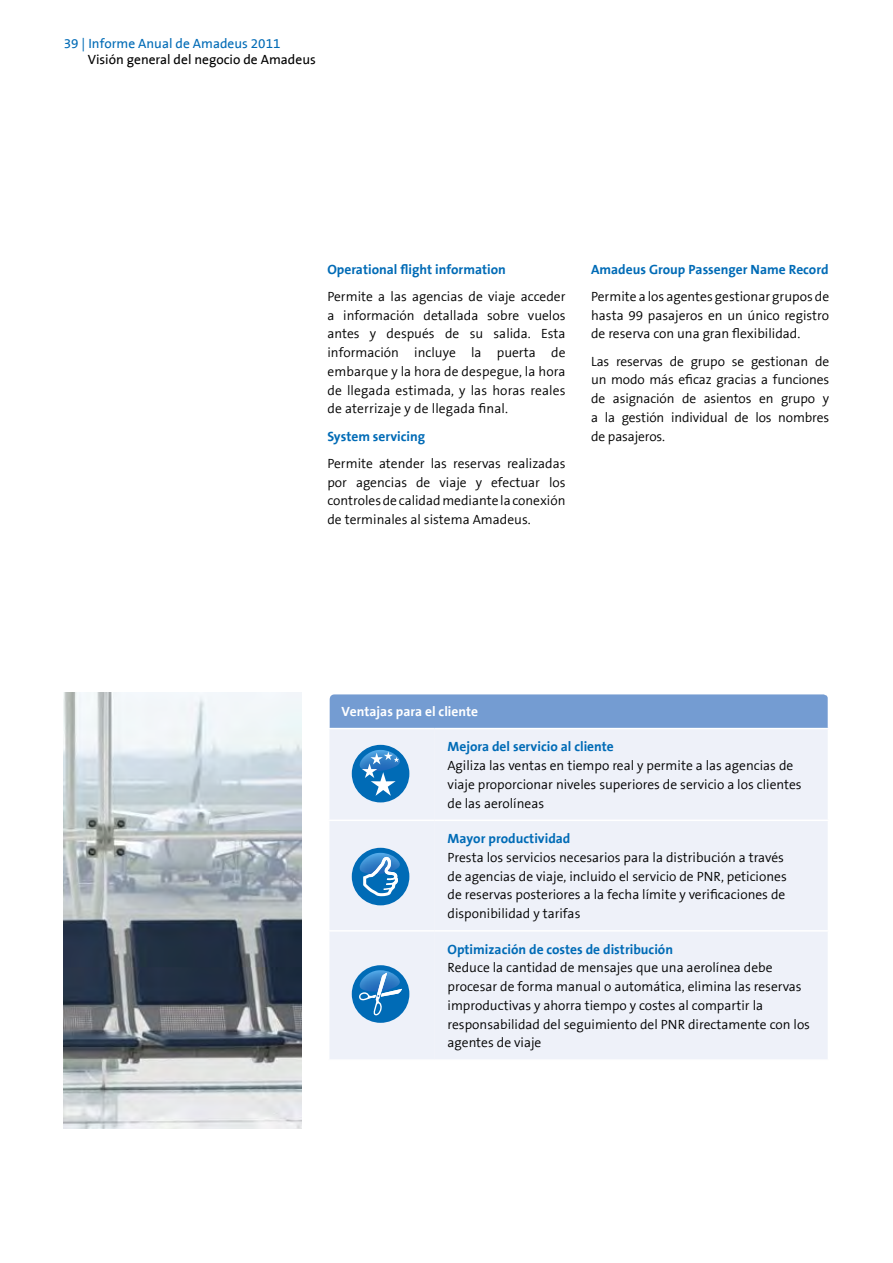
<style>
.page{position:relative;width:893px;height:1263px;background:#fff}
.page>*{position:absolute;margin:0;border:0;box-sizing:border-box;transform-origin:0 0}
.t1{font:300 13.5px/18.8px "The Sans B4";color:#000;text-align:justify}
.t2{font:700 13.5px "The Sans B7";color:#006bb6}
.t3{font:13.5px "The Sans B5 Plain";color:#000}
.t4{font:13.5px "The Sans B5 Plain";color:#006bb6}
.t5{font:700 13.5px "The Sans B7";color:#fff}
</style>
<div class="page">
<svg style="left:329px;top:694px;width:499px;height:365px;background:#dbe4f3"></svg>
<img style="left:64px;top:693px;width:238px;height:435px">
<p class="t4" style="left:64px;top:37px;width:218px">39 | Informe Anual de Amadeus 2011</p>
<p class="t3" style="left:88px;top:53px;width:229px">Visión general del negocio de Amadeus</p>
<p class="t2" style="left:327px;top:262px;width:180px">Operational flight information</p>
<p class="t1" style="left:327px;top:287px;width:240px">Permite a las agencias de viaje acceder a información detallada sobre vuelos antes y después de su salida. Esta información incluye la puerta de embarque y la hora de despegue, la hora de llegada estimada, y las horas reales de aterrizaje y de llegada final.</p>
<p class="t2" style="left:327px;top:429px;width:99px">System servicing</p>
<p class="t1" style="left:327px;top:454px;width:240px">Permite atender las reservas realizadas por agencias de viaje y efectuar los controles de calidad mediante la conexión de terminales al sistema Amadeus.</p>
<p class="t2" style="left:591px;top:262px;width:239px">Amadeus Group Passenger Name Record</p>
<p class="t1" style="left:591px;top:287px;width:240px">Permite a los agentes gestionar grupos de hasta 99 pasajeros en un único registro de reserva con una gran flexibilidad.</p>
<p class="t1" style="left:591px;top:352px;width:240px">Las reservas de grupo se gestionan de un modo más eficaz gracias a funciones de asignación de asientos en grupo y a la gestión individual de los nombres de pasajeros.</p>
<p class="t5" style="left:341px;top:704px;width:138px">Ventajas para el cliente</p>
<p class="t2" style="left:448px;top:740px;width:168px">Mejora del servicio al cliente</p>
<p class="t1" style="left:448px;top:757px;width:356px;text-align:left">Agiliza las ventas en tiempo real y permite a las agencias de viaje proporcionar niveles superiores de servicio a los clientes de las aerolíneas</p>
<p class="t2" style="left:448px;top:831px;width:124px">Mayor productividad</p>
<p class="t1" style="left:448px;top:848px;width:341px;text-align:left">Presta los servicios necesarios para la distribución a través de agencias de viaje, incluido el servicio de PNR, peticiones de reservas posteriores a la fecha límite y verificaciones de disponibilidad y tarifas</p>
<p class="t2" style="left:448px;top:942px;width:227px">Optimización de costes de distribución</p>
<p class="t1" style="left:448px;top:959px;width:364px;text-align:left">Reduce la cantidad de mensajes que una aerolínea debe procesar de forma manual o automática, elimina las reservas improductivas y ahorra tiempo y costes al compartir la responsabilidad del seguimiento del PNR directamente con los agentes de viaje</p>
</div>
